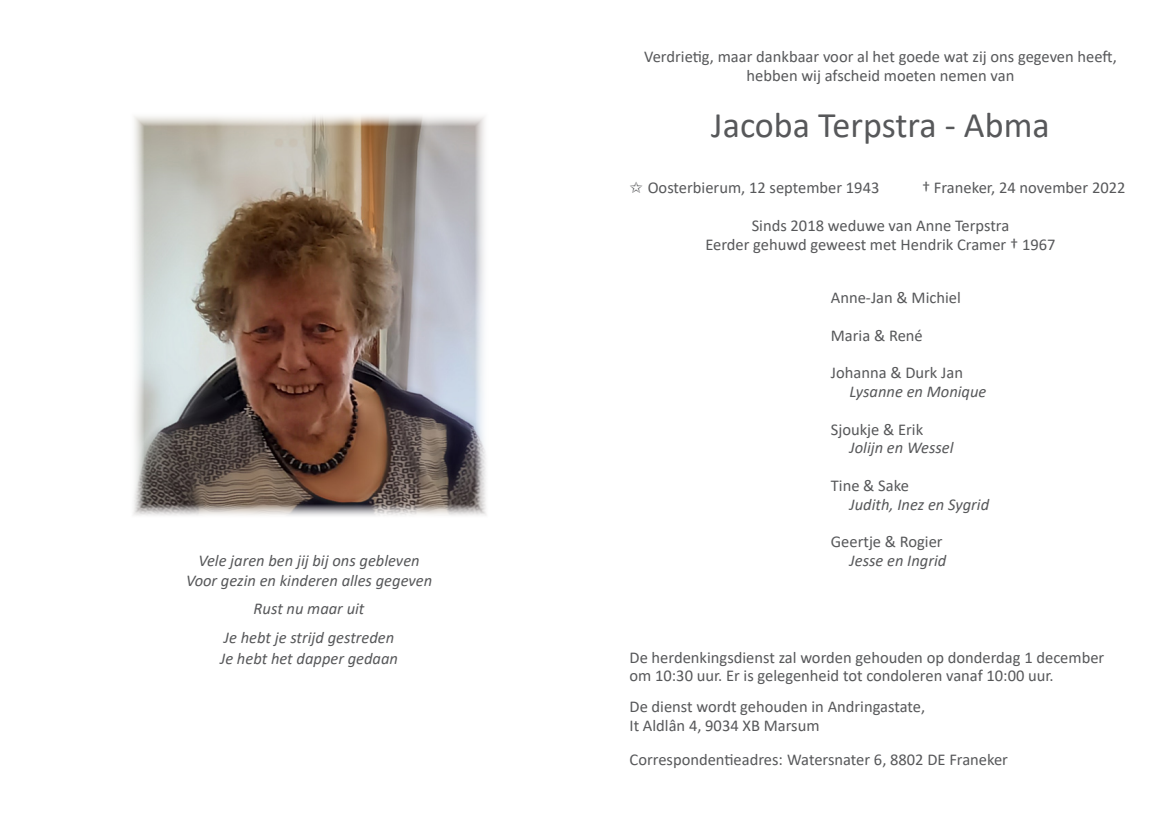
<style>
.page{position:relative;width:1174px;height:813px;background:#fff}
.page>*{position:absolute;margin:0;border:0;box-sizing:border-box;transform-origin:0 0}
.t1{font:36px "Calibri";color:#57585a}
.t2{font:16.5px/18.8px "Calibri";color:#57585a}
.t3{font:italic 16.5px "Calibri";color:#57585a}
</style>
<div class="page">
<img style="left:133px;top:115px;width:353px;height:401px">
<p class="t3" style="left:198px;top:548px;width:223px">Vele jaren ben jij bij ons gebleven</p>
<p class="t3" style="left:186px;top:568px;width:248px">Voor gezin en kinderen alles gegeven</p>
<p class="t3" style="left:254px;top:597px;width:112px">Rust nu maar uit</p>
<p class="t3" style="left:224px;top:626px;width:172px">Je hebt je strijd gestreden</p>
<p class="t3" style="left:220px;top:646px;width:179px">Je hebt het dapper gedaan</p>
<p class="t2" style="left:644px;top:47px;width:474px;text-align:center">Verdrietig, maar dankbaar voor al het goede wat zij ons gegeven heeft, hebben wij afscheid moeten nemen van</p>
<p class="t1" style="left:711px;top:100px;width:340px">Jacoba Terpstra - Abma</p>
<p class="t2" style="left:647px;top:178px;width:233px">Oosterbierum, 12 september 1943</p>
<p class="t2" style="left:922px;top:178px;width:205px">† Franeker, 24 november 2022</p>
<p class="t2" style="left:751px;top:215px;width:259px">Sinds 2018 weduwe van Anne Terpstra</p>
<p class="t2" style="left:705px;top:234px;width:352px">Eerder gehuwd geweest met Hendrik Cramer † 1967</p>
<p class="t2" style="left:831px;top:288px;width:131px">Anne-Jan &amp; Michiel</p>
<p class="t2" style="left:831px;top:325px;width:93px">Maria &amp; René</p>
<p class="t2" style="left:831px;top:363px;width:134px">Johanna &amp; Durk Jan</p>
<p class="t3" style="left:849px;top:380px;width:138px">Lysanne en Monique</p>
<p class="t2" style="left:831px;top:419px;width:94px">Sjoukje &amp; Erik</p>
<p class="t3" style="left:849px;top:436px;width:105px">Jolijn en Wessel</p>
<p class="t2" style="left:831px;top:475px;width:80px">Tine &amp; Sake</p>
<p class="t3" style="left:849px;top:492px;width:141px">Judith, Inez en Sygrid</p>
<p class="t2" style="left:831px;top:531px;width:113px">Geertje &amp; Rogier</p>
<p class="t3" style="left:849px;top:548px;width:98px">Jesse en Ingrid</p>
<p class="t2" style="left:629px;top:647px;width:476px">De herdenkingsdienst zal worden gehouden op donderdag 1 december om 10:30 uur. Er is gelegenheid tot condoleren vanaf 10:00 uur.</p>
<p class="t2" style="left:629px;top:696px;width:297px">De dienst wordt gehouden in Andringastate,<br>It Aldlân 4, 9034 XB Marsum</p>
<p class="t2" style="left:629px;top:749px;width:380px">Correspondentieadres: Watersnater 6, 8802 DE Franeker</p>
</div>
